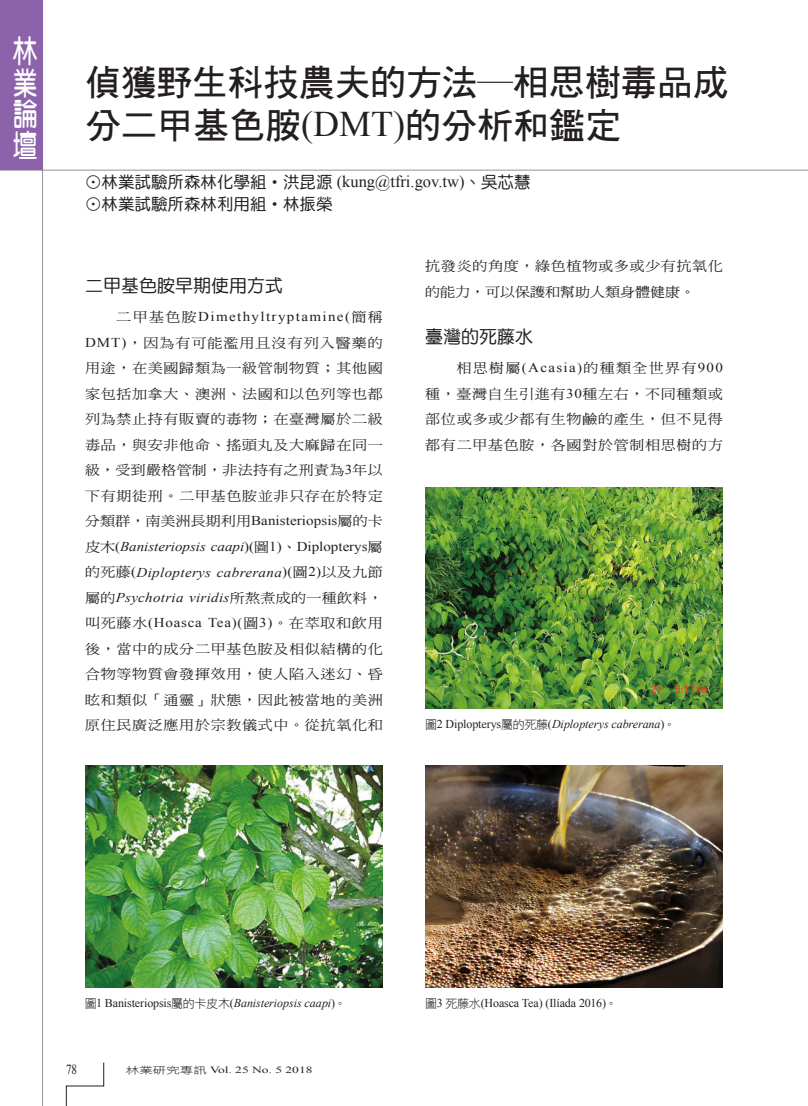
<style>
.page{position:relative;width:808px;height:1106px;background:#fff}
.page>*{position:absolute;margin:0;border:0;box-sizing:border-box;transform-origin:0 0}
._03大標-雙行{font:36px/43.5px "DF Hei W7 WINP BF";color:#231f20}
.t1{font:31.5px/31.5px "DF Yuan W7 WINP BF";color:#fff;text-align:justify;scale:.77 1}
._02-內文中標標準{font:18px "DF Yuan W5 WINP BF";color:#231f20}
._04作者{font:16.5px "DF Yuan W5 WINP BF";color:#231f20}
.t2{font:13.8px "Times New Roman";color:#231f20;scale:.8 1}
._01內文{font:13.5px/25.5px "DF Ming W5 WINP BF";letter-spacing:.045em;color:#231f20;text-align:justify;scale:1.11 1}
._06圖說{font:italic 12px "Times New Roman";letter-spacing:-.005em;color:#231f20}
._06圖說-2{font:12px "Times New Roman";letter-spacing:-.015em;color:#231f20}
.t3{font:9.45px "Times New Roman";color:#231f20;scale:1.43 1}
.s1{font-family:"Times New Roman"}
.s2{font-family:"Times New Roman";font-style:italic}
.s3{font-family:"DF Hei W3 WINP BF";font-style:normal}
.s4{font-style:normal}
.s5{font-family:"DF Hei W3 WINP BF"}
</style>
<div class="page">
<hr style="left:0;top:170px;width:808px;height:1px;background:#6c6d70">
<hr style="left:42px;top:0;width:1px;height:1106px;background:#6c6d70">
<svg style="left:66px;top:1062px;width:38px;height:44px"></svg>
<div style="left:0;top:0;width:43px;height:170px;background:#8c62aa"></div>
<img style="left:85px;top:765px;width:298px;height:222px">
<img style="left:425px;top:487px;width:298px;height:222px">
<img style="left:425px;top:765px;width:298px;height:222px">
<h2 class="t1" style="left:13px;top:35px;width:32px">林業論壇</h2>
<p class="_03大標-雙行" style="left:85px;top:60px;width:645px">偵獲野生科技農夫的方法―相思樹毒品成分二甲基色胺<span class="s1">(DMT)</span>的分析和鑑定</p>
<p class="_04作者" style="left:85px;top:173px;width:447px">⊙林業試驗所森林化學組‧洪昆源 <span class="s1">(kung@tfri.gov.tw)</span>、吳芯慧</p>
<p class="_04作者" style="left:85px;top:196px;width:249px">⊙林業試驗所森林利用組‧林振榮</p>
<p class="_02-內文中標標準" style="left:85px;top:277px;width:199px">二甲基色胺早期使用方式</p>
<p class="_01內文" style="left:85px;top:304px;width:270px;text-indent:31px">二甲基色胺<span class="s1">Dimethyltryptamine(</span>簡稱<span class="s1">DMT)</span>，因為有可能濫用且沒有列入醫藥的用途，在美國歸類為一級管制物質；其他國家包括加拿大、澳洲、法國和以色列等也都列為禁止持有販賣的毒物；在臺灣屬於二級毒品，與安非他命、搖頭丸及大麻歸在同一級，受到嚴格管制，非法持有之刑責為<span class="s1">3</span>年以下有期徒刑。二甲基色胺並非只存在於特定分類群，南美洲長期利用<span class="s1">Banisteriopsis</span>屬的卡皮木<span class="s1">(</span><span class="s2">Banisteriopsis caapi</span><span class="s1">)(</span>圖<span class="s1">1)</span>、<span class="s1">Diplopterys</span>屬的死藤<span class="s1">(</span><span class="s2">Diplopterys cabrerana</span><span class="s1">)(</span>圖<span class="s1">2)</span>以及九節屬的<span class="s2">Psychotria viridis</span>所熬煮成的一種飲料，叫死藤水<span class="s1">(Hoasca Tea)(</span>圖<span class="s1">3)</span>。在萃取和飲用後，當中的成分二甲基色胺及相似結構的化合物等物質會發揮效用，使人陷入迷幻、昏眩和類似「通靈」狀態，因此被當地的美洲原住民廣泛應用於宗教儀式中。從抗氧化和</p>
<p class="_01內文" style="left:425px;top:253px;width:270px">抗發炎的角度，綠色植物或多或少有抗氧化的能力，可以保護和幫助人類身體健康。</p>
<p class="_02-內文中標標準" style="left:425px;top:328px;width:109px">臺灣的死藤水</p>
<p class="_01內文" style="left:425px;top:355px;width:270px;text-indent:31px">相思樹屬<span class="s1">(Acasia)</span>的種類全世界有<span class="s1">900</span>種，臺灣自生引進有<span class="s1">30</span>種左右，不同種類或部位或多或少都有生物鹼的產生，但不見得都有二甲基色胺，各國對於管制相思樹的方</p>
<p class="_06圖說" style="left:425px;top:716px;width:252px"><span class="s3">圖</span><span class="s4">2 Diplopterys</span><span class="s3">屬的死藤</span><span class="s4">(</span>Diplopterys cabrerana<span class="s4">)</span><span class="s3">。</span></p>
<p class="_06圖說" style="left:85px;top:994px;width:263px"><span class="s3">圖</span><span class="s4">1 Banisteriopsis</span><span class="s3">屬的卡皮木</span><span class="s4">(</span>Banisteriopsis caapi<span class="s4">)</span><span class="s3">。</span></p>
<p class="t2" style="left:66px;top:1060px;width:15px">78</p>
<p class="t3" style="left:126px;top:1063px;width:132px"><span class="s5">林業研究專訊</span> Vol. 25 No. 5 2018</p>
<p class="_06圖說-2" style="left:425px;top:994px;width:193px"><span class="s5">圖</span>3 <span class="s5">死藤水</span>(Hoasca Tea) (Ilíada 2016)<span class="s5">。</span></p>
</div>
